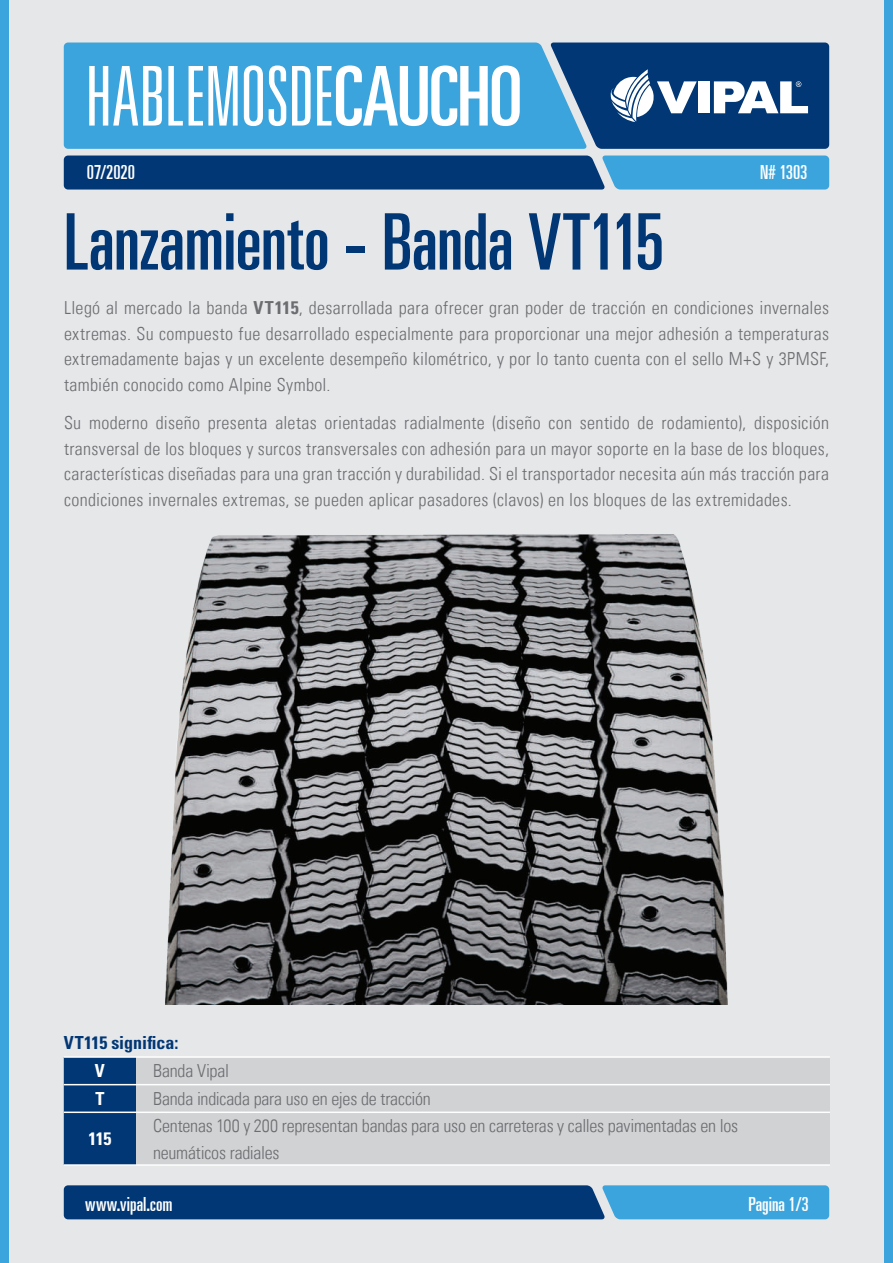
<style>
.page{position:relative;width:893px;height:1263px;background:#fff}
.page>*{position:absolute;margin:0;border:0;box-sizing:border-box;transform-origin:0 0}
.t1{font:300 ultra-condensed 82.5px "Univers LT";letter-spacing:-.015em;color:#fff}
.t2{font:ultra-condensed 78px "Univers LT";letter-spacing:-.01em;color:#013775}
.t3{font:ultra-condensed 19.5px "Univers LT";color:#fff}
.t4{font:300 condensed 18px/25.5px "Univers LT";color:#6c6d70;text-align:justify}
.t5{font:700 condensed 18px "Univers LT Std";color:#013775}
.t6{font:700 condensed 18px "Univers LT Std";color:#fff}
.s1{font-weight:400}
.s2{font-weight:700}
</style>
<div class="page">
<div style="left:0;top:0;width:889px;height:1263px;background:#e6e7e9"></div>
<div style="left:64px;top:43px;width:486px;height:106px;background:#3ba4dc"></div>
<div style="left:0;top:0;width:9px;height:1263px;background:#3ba4dc"></div>
<div style="left:884px;top:0;width:9px;height:1263px;background:#3ba4dc"></div>
<svg style="left:64px;top:156px;width:765px;height:34px;background:#165792"></svg>
<svg style="left:64px;top:1185px;width:765px;height:34px;background:#165a95"></svg>
<svg style="left:550px;top:43px;width:279px;height:106px;background:#2e5e91"></svg>
<div style="left:64px;top:1058px;width:72px;height:106px;background:#013775"></div>
<div style="left:136px;top:1058px;width:694px;height:106px;background:#d1d2d4"></div>
<hr style="left:64px;top:1056px;width:72px;height:2px;background:#fff">
<hr style="left:136px;top:1056px;width:694px;height:2px;background:#fff">
<hr style="left:64px;top:1084px;width:72px;height:1px;background:#fff">
<hr style="left:136px;top:1084px;width:694px;height:1px;background:#fff">
<hr style="left:64px;top:1111px;width:72px;height:2px;background:#fff">
<hr style="left:136px;top:1111px;width:694px;height:2px;background:#fff">
<hr style="left:64px;top:1164px;width:72px;height:2px;background:#fff">
<hr style="left:136px;top:1164px;width:694px;height:2px;background:#fff">
<img style="left:165px;top:535px;width:563px;height:469px">
<div style="left:756px;top:163px;width:57px;height:19px;background:#3ba4dc;border-radius:4px"></div>
<h1 class="t1" style="left:85px;top:53px;width:439px">HABLEMOSDE<span class="s1">CAUCHO</span></h1>
<p class="t3" style="left:87px;top:161px;width:49px">07/2020</p>
<p class="t3" style="left:760px;top:161px;width:49px">N# 1303</p>
<h2 class="t2" style="left:64px;top:197px;width:602px">Lanzamiento - Banda VT115</h2>
<p class="t4" style="left:64px;top:295px;width:767px">Llegó al mercado la banda <span class="s2">VT115</span>, desarrollada para ofrecer gran poder de tracción en condiciones invernales extremas. Su compuesto fue desarrollado especialmente para proporcionar una mejor adhesión a temperaturas extremadamente bajas y un excelente desempeño kilométrico, y por lo tanto cuenta con el sello M+S y 3PMSF, también conocido como Alpine Symbol.</p>
<p class="t4" style="left:64px;top:410px;width:767px">Su moderno diseño presenta aletas orientadas radialmente (diseño con sentido de rodamiento), disposición transversal de los bloques y surcos transversales con adhesión para un mayor soporte en la base de los bloques, características diseñadas para una gran tracción y durabilidad. Si el transportador necesita aún más tracción para condiciones invernales extremas, se pueden aplicar pasadores (clavos) en los bloques de las extremidades.</p>
<p class="t5" style="left:64px;top:1031px;width:116px">VT115 significa:</p>
<p class="t6" style="left:95px;top:1060px;width:12px">V</p>
<p class="t4" style="left:153px;top:1058px;width:77px">Banda Vipal</p>
<p class="t6" style="left:95px;top:1087px;width:10px">T</p>
<p class="t4" style="left:153px;top:1086px;width:279px">Banda indicada para uso en ejes de tracción</p>
<p class="t6" style="left:88px;top:1128px;width:25px">115</p>
<p class="t4" style="left:153px;top:1112px;width:587px;line-height:27px">Centenas 100 y 200 representan bandas para uso en carreteras y calles pavimentadas en los neumáticos radiales</p>
<p class="t3" style="left:85px;top:1193px;width:89px">www.vipal.com</p>
<p class="t3" style="left:749px;top:1193px;width:62px">Pagina 1/3</p>
</div>
